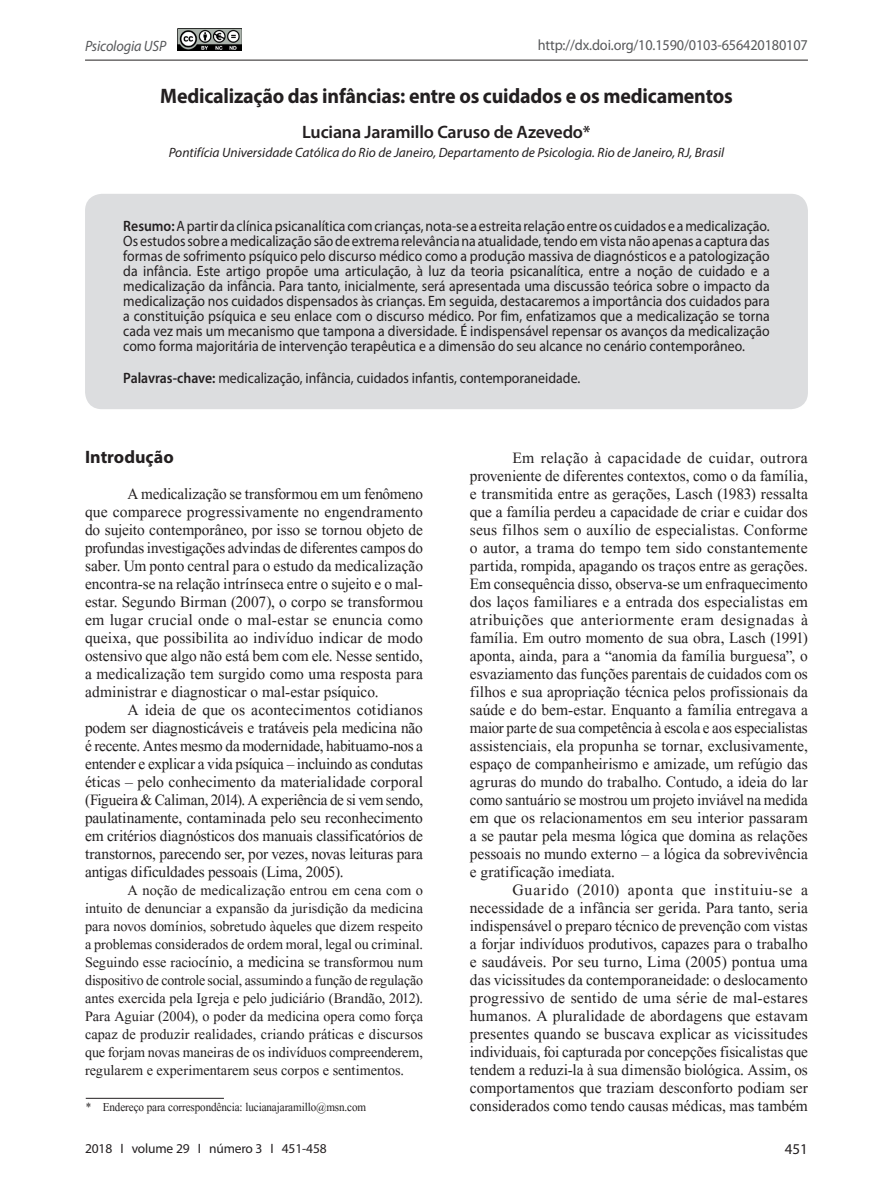
<style>
.page{position:relative;width:893px;height:1191px;background:#fff}
.page>*{position:absolute;margin:0;border:0;box-sizing:border-box;transform-origin:0 0}
.titulo{font:700 21px "Myriad Pro";letter-spacing:-.01em;color:#231f20;scale:.95 1}
.TEXTO{font:19.5px/18px "Aparajita";color:#231f20;text-align:justify}
.TEXTO-2{font:18px/18px "Aparajita";color:#231f20;text-align:justify}
.autores{font:600 18px "Myriad Pro";letter-spacing:-.01em;color:#231f20}
.sub1{font:700 18px "Myriad Pro";color:#231f20}
.resumo{font:15px/15px "Myriad Pro";color:#231f20;text-align:justify;scale:.92 1}
.palavras-chave{font:15px "Myriad Pro";color:#231f20;scale:.92 1}
.rodape-1st{font:15px "Aparajita";letter-spacing:-.005em;color:#231f20;scale:.92 1}
.doi{font:15px "Myriad Pro";letter-spacing:-.01em;color:#57585a;scale:.95 1}
.t1{font:italic 15px "Myriad Pro";letter-spacing:-.01em;color:#57585a;scale:.95 1}
.resumo-2{font:15px "Myriad Pro";color:#231f20}
.instituicao{font:italic 13.5px "Myriad Pro";color:#231f20}
.t2{font:13.5px "Myriad Pro";letter-spacing:-.01em;color:#231f20}
.s1{font-weight:600}
.s2{font-size:19.5px}
</style>
<div class="page">
<hr style="left:85px;top:60px;width:723px;height:1px;background:#231f20">
<img style="left:178px;top:28px;width:63px;height:22px">
<div style="left:85px;top:194px;width:723px;height:215px;background:#dcdddf;border-radius:17px"></div>
<hr style="left:86px;top:1098px;width:138px;height:1px;background:#231f20">
<p class="t1" style="left:85px;top:36px;width:87px">Psicologia USP</p>
<p class="doi" style="left:538px;top:35px;width:286px">http://dx.doi.org/10.1590/0103-656420180107</p>
<p class="titulo" style="left:160px;top:82px;width:604px">Medicalização das infâncias: entre os cuidados e os medicamentos</p>
<p class="autores" style="left:302px;top:121px;width:290px">Luciana Jaramillo Caruso de Azevedo*</p>
<p class="instituicao" style="left:169px;top:144px;width:557px">Pontifícia Universidade Católica do Rio de Janeiro, Departamento de Psicologia. Rio de Janeiro, RJ, Brasil</p>
<p class="resumo" style="left:123px;top:218px;width:704px"><span class="s1">Resumo:</span> A partir da clínica psicanalítica com crianças, nota-se a estreita relação entre os cuidados e a medicalização.<br>Os estudos sobre a medicalização são de extrema relevância na atualidade, tendo em vista não apenas a captura das formas de sofrimento psíquico pelo discurso médico como a produção massiva de diagnósticos e a patologização da infância. Este artigo propõe uma articulação, à luz da teoria psicanalítica, entre a noção de cuidado e a medicalização da infância. Para tanto, inicialmente, será apresentada uma discussão teórica sobre o impacto da medicalização nos cuidados dispensados às crianças. Em seguida, destacaremos a importância dos cuidados para a constituição psíquica e seu enlace com o discurso médico. Por fim, enfatizamos que a medicalização se torna cada vez mais um mecanismo que tampona a diversidade. É indispensável repensar os avanços da medicalização como forma majoritária de intervenção terapêutica e a dimensão do seu alcance no cenário contemporâneo.</p>
<p class="palavras-chave" style="left:123px;top:368px;width:498px"><span class="s1">Palavras-chave:</span> medicalização, infância, cuidados infantis, contemporaneidade.</p>
<p class="sub1" style="left:85px;top:445px;width:90px">Introdução</p>
<p class="TEXTO" style="left:85px;top:486px;width:340px;text-indent:43px">A medicalização se transformou em um fenômeno que comparece progressivamente no engendramento do sujeito contemporâneo, por isso se tornou objeto de profundas investigações advindas de diferentes campos do saber. Um ponto central para o estudo da medicalização encontra-se na relação intrínseca entre o sujeito e o mal&shy;estar. Segundo Birman (2007), o corpo se transformou em lugar crucial onde o mal-estar se enuncia como queixa, que possibilita ao indivíduo indicar de modo ostensivo que algo não está bem com ele. Nesse sentido, a medicalização tem surgido como uma resposta para administrar e diagnosticar o mal-estar psíquico.</p>
<p class="TEXTO" style="left:85px;top:702px;width:340px;text-indent:43px">A ideia de que os acontecimentos cotidianos podem ser diagnosticáveis e tratáveis pela medicina não é recente. Antes mesmo da modernidade, habituamo-nos a entender e explicar a vida psíquica – incluindo as condutas éticas – pelo conhecimento da materialidade corporal (Figueira &amp; Caliman, 2014). A experiência de si vem sendo, paulatinamente, contaminada pelo seu reconhecimento em critérios diagnósticos dos manuais classificatórios de transtornos, parecendo ser, por vezes, novas leituras para antigas dificuldades pessoais (Lima, 2005).</p>
<p class="TEXTO-2" style="left:85px;top:882px;width:340px;text-indent:43px">A noção de medicalização entrou em cena com o intuito de denunciar a expansão da jurisdição da medicina para novos domínios, sobretudo àqueles que dizem respeito a problemas considerados de ordem moral, legal ou criminal.<br>Seguindo esse racioc<span class="s2">ínio, a medicina</span> se transformou num dispositivo de controle social, assumindo a função de regulação antes exercida pela Igreja e pelo judiciário (Brandão, 2012).<br>Para Aguiar (2004), o poder da medicina opera como força capaz de produzir realidades, criando práticas e discursos que forjam novas maneiras de os indivíduos compreenderem, regularem e experimentarem seus corpos e sentimentos.</p>
<p class="rodape-1st" style="left:86px;top:1098px;width:306px">* Endereço para correspondência: lucianajaramillo@msn.com</p>
<p class="TEXTO" style="left:470px;top:450px;width:340px;text-indent:43px">Em relação à capacidade de cuidar, outrora proveniente de diferentes contextos, como o da família, e transmitida entre as gerações, Lasch (1983) ressalta que a família perdeu a capacidade de criar e cuidar dos seus filhos sem o auxílio de especialistas. Conforme o autor, a trama do tempo tem sido constantemente partida, rompida, apagando os traços entre as gerações.<br>Em consequência disso, observa-se um enfraquecimento dos laços familiares e a entrada dos especialistas em atribuições que anteriormente eram designadas à família. Em outro momento de sua obra, Lasch (1991) aponta, ainda, para a “anomia da família burguesa”, o esvaziamento das funções parentais de cuidados com os filhos e sua apropriação técnica pelos profissionais da saúde e do bem-estar. Enquanto a família entregava a maior parte de sua competência à escola e aos especialistas assistenciais, ela propunha se tornar, exclusivamente, espaço de companheirismo e amizade, um refúgio das agruras do mundo do trabalho. Contudo, a ideia do lar como santuário se mostrou um projeto inviável na medida em que os relacionamentos em seu interior passaram a se pautar pela mesma lógica que domina as relações pessoais no mundo externo – a lógica da sobrevivência e gratificação imediata.</p>
<p class="TEXTO" style="left:470px;top:882px;width:340px;text-indent:43px">Guarido (2010) aponta que instituiu-se a necessidade de a infância ser gerida. Para tanto, seria indispensável o preparo técnico de prevenção com vistas a forjar indivíduos produtivos, capazes para o trabalho e saudáveis. Por seu turno, Lima (2005) pontua uma das vicissitudes da contemporaneidade: o deslocamento progressivo de sentido de uma série de mal-estares humanos. A pluralidade de abordagens que estavam presentes quando se buscava explicar as vicissitudes individuais, foi capturada por concepções fisicalistas que tendem a reduzi-la à sua dimensão biológica. Assim, os comportamentos que traziam desconforto podiam ser considerados como tendo causas médicas, mas também</p>
<p class="t2" style="left:85px;top:1140px;width:243px">2018 I volume 29 I número 3 I 451-458</p>
<p class="resumo-2" style="left:785px;top:1139px;width:25px">451</p>
</div>
